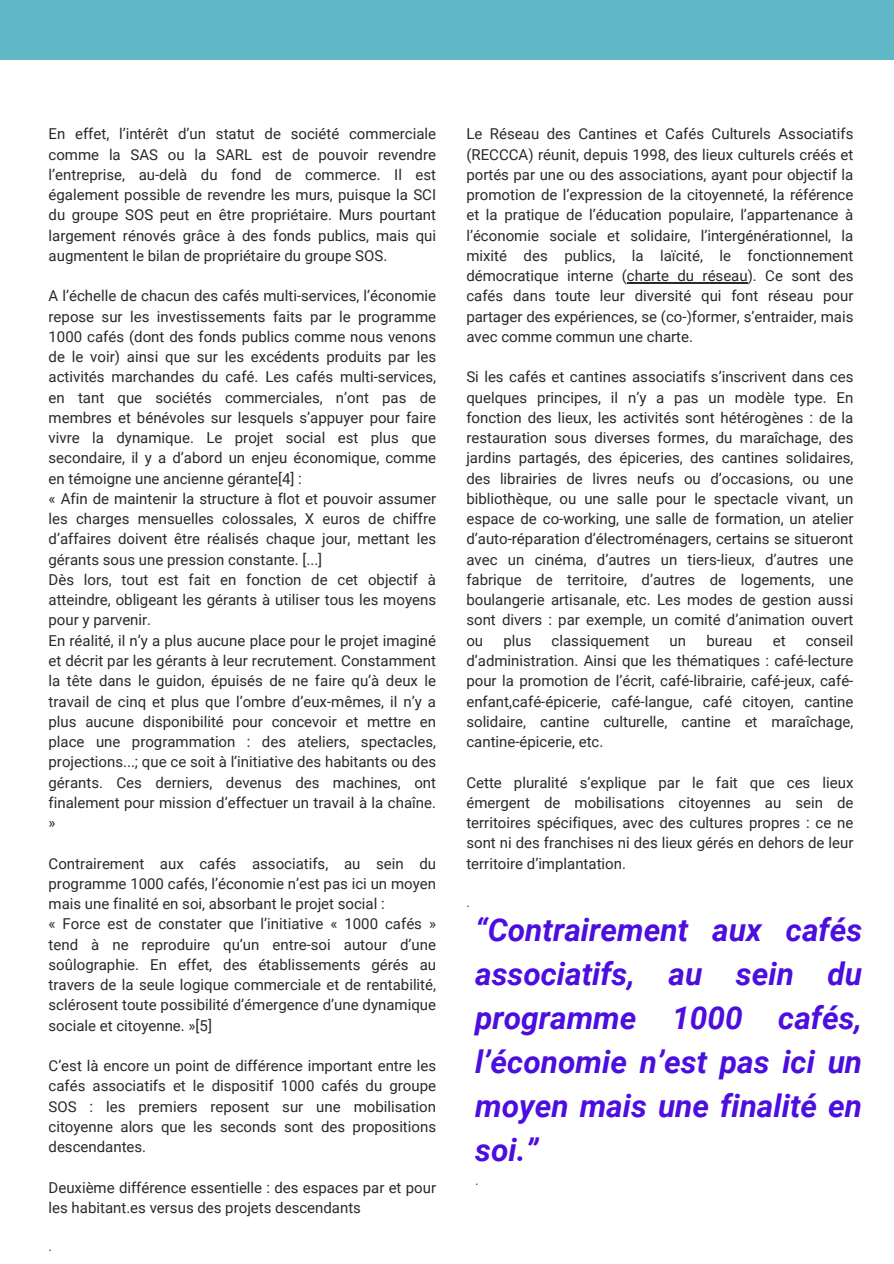
<style>
.page{position:relative;width:894px;height:1264px;background:#fff}
.page>*{position:absolute;margin:0;border:0;box-sizing:border-box;transform-origin:0 0}
.t1{font:italic 700 31.5px/43.8px "Roboto";color:#4b0edf;text-align:justify}
.t2{font:15px/20.2px "Roboto";color:#292929;text-align:justify}
.t3{font:13.5px "Roboto";color:#4c4642}
</style>
<div class="page">
<div style="left:0;top:0;width:893px;height:60px;background:#60b7c6"></div>
<hr style="left:626px;top:282px;width:121px;height:1px;background:#292929">
<p class="t2" style="left:49px;top:124px;width:389px">En effet, l’intérêt d’un statut de société commerciale comme la SAS ou la SARL est de pouvoir revendre l’entreprise, au-delà du fond de commerce. Il est également possible de revendre les murs, puisque la SCI du groupe SOS peut en être propriétaire. Murs pourtant largement rénovés grâce à des fonds publics, mais qui augmentent le bilan de propriétaire du groupe SOS.</p>
<p class="t2" style="left:49px;top:286px;width:389px">A l’échelle de chacun des cafés multi-services, l’économie repose sur les investissements faits par le programme 1000 cafés (dont des fonds publics comme nous venons de le voir) ainsi que sur les excédents produits par les activités marchandes du café. Les cafés multi-services, en tant que sociétés commerciales, n’ont pas de membres et bénévoles sur lesquels s’appuyer pour faire vivre la dynamique. Le projet social est plus que secondaire, il y a d’abord un enjeu économique, comme en témoigne une ancienne gérante[4] :</p>
<p class="t2" style="left:49px;top:488px;width:389px">« Afin de maintenir la structure à flot et pouvoir assumer les charges mensuelles colossales, X euros de chiffre d’affaires doivent être réalisés chaque jour, mettant les gérants sous une pression constante. [...]</p>
<p class="t2" style="left:49px;top:569px;width:389px">Dès lors, tout est fait en fonction de cet objectif à atteindre, obligeant les gérants à utiliser tous les moyens pour y parvenir.</p>
<p class="t2" style="left:49px;top:630px;width:389px">En réalité, il n’y a plus aucune place pour le projet imaginé et décrit par les gérants à leur recrutement. Constamment la tête dans le guidon, épuisés de ne faire qu’à deux le travail de cinq et plus que l’ombre d’eux-mêmes, il n’y a plus aucune disponibilité pour concevoir et mettre en place une programmation : des ateliers, spectacles, projections...; que ce soit à l’initiative des habitants ou des gérants. Ces derniers, devenus des machines, ont finalement pour mission d’effectuer un travail à la chaîne. »</p>
<p class="t2" style="left:49px;top:853px;width:389px">Contrairement aux cafés associatifs, au sein du programme 1000 cafés, l’économie n’est pas ici un moyen mais une finalité en soi, absorbant le projet social :</p>
<p class="t2" style="left:49px;top:914px;width:389px">« Force est de constater que l’initiative « 1000 cafés » tend à ne reproduire qu’un entre-soi autour d’une soûlographie. En effet, des établissements gérés au travers de la seule logique commerciale et de rentabilité, sclérosent toute possibilité d’émergence d’une dynamique sociale et citoyenne. »[5]</p>
<p class="t2" style="left:49px;top:1055px;width:389px">C’est là encore un point de différence important entre les cafés associatifs et le dispositif 1000 cafés du groupe SOS : les premiers reposent sur une mobilisation citoyenne alors que les seconds sont des propositions descendantes.</p>
<p class="t2" style="left:49px;top:1177px;width:389px">Deuxième différence essentielle : des espaces par et pour les habitant.es versus des projets descendants</p>
<p class="t3" style="left:49px;top:1238px;width:5px">.</p>
<p class="t2" style="left:466px;top:124px;width:388px">Le Réseau des Cantines et Cafés Culturels Associatifs (RECCCA) réunit, depuis 1998, des lieux culturels créés et portés par une ou des associations, ayant pour objectif la promotion de l’expression de la citoyenneté, la référence et la pratique de l’éducation populaire, l’appartenance à l’économie sociale et solidaire, l’intergénérationnel, la mixité des publics, la laïcité, le fonctionnement démocratique interne (charte du réseau). Ce sont des cafés dans toute leur diversité qui font réseau pour partager des expériences, se (co-)former, s’entraider, mais avec comme commun une charte.</p>
<p class="t2" style="left:466px;top:367px;width:388px">Si les cafés et cantines associatifs s’inscrivent dans ces quelques principes, il n’y a pas un modèle type. En fonction des lieux, les activités sont hétérogènes : de la restauration sous diverses formes, du maraîchage, des jardins partagés, des épiceries, des cantines solidaires, des librairies de livres neufs ou d’occasions, ou une bibliothèque, ou une salle pour le spectacle vivant, un espace de co-working, une salle de formation, un atelier d’auto-réparation d’électroménagers, certains se situeront avec un cinéma, d’autres un tiers-lieux, d’autres une fabrique de territoire, d’autres de logements, une boulangerie artisanale, etc. Les modes de gestion aussi sont divers : par exemple, un comité d’animation ouvert ou</p>
<p class="t2" style="left:466px;top:630px;width:388px;text-indent:339px">conseil d’administration. Ainsi que les thématiques : café-lecture pour la promotion de l’écrit, café-librairie, café-jeux, café&shy;enfant,café-épicerie, café-langue, café citoyen, cantine solidaire, cantine culturelle, cantine et maraîchage, cantine-épicerie, etc.</p>
<p class="t2" style="left:466px;top:772px;width:388px">Cette pluralité s’explique par le fait que ces lieux émergent de mobilisations citoyennes au sein de territoires spécifiques, avec des cultures propres : ce ne sont ni des franchises ni des lieux gérés en dehors de leur territoire d’implantation.</p>
<p class="t3" style="left:466px;top:894px;width:5px">.</p>
<p class="t1" style="left:475px;top:908px;width:388px">“Contrairement aux cafés associatifs, au sein du programme 1000 cafés, l’économie n’est pas ici un moyen mais une finalité en soi.”</p>
<p class="t3" style="left:475px;top:1172px;width:5px">.</p>
<p class="t2" style="left:503px;top:630px;width:30px">plus</p>
<p class="t2" style="left:551px;top:630px;width:99px">classiquement</p>
<p class="t2" style="left:669px;top:630px;width:18px">un</p>
<p class="t2" style="left:706px;top:630px;width:48px">bureau</p>
<p class="t2" style="left:772px;top:630px;width:14px">et</p>
</div>
